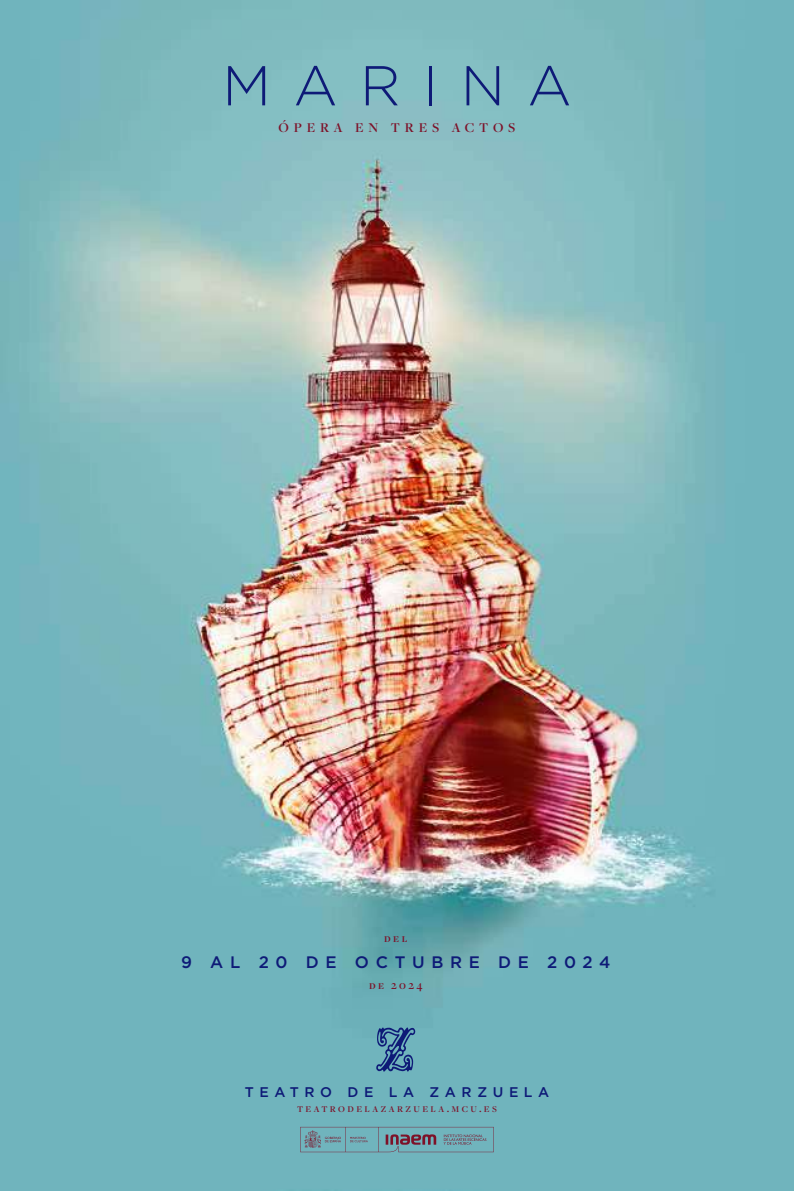
<style>
.page{position:relative;width:794px;height:1191px;background:#fff}
.page>*{position:absolute;margin:0;border:0;box-sizing:border-box;transform-origin:0 0}
.t1{font:300 56px "Gotham";letter-spacing:.4em;color:#0e1a77}
.t2{font:500 16.62px "Gotham";letter-spacing:.4em;color:#0e1a77}
.t3{font:500 14px "Gotham";letter-spacing:.4em;color:#0e1a77}
.t4{font:600 14px "Freight Disp Pro";letter-spacing:.35em;color:#7d1128}
.t5{font:500 12.25px "Freight Disp Pro";letter-spacing:.2em;color:#7d1128}
.t6{font:600 12.25px "Freight Disp Pro";letter-spacing:.2em;color:#7d1128}
</style>
<div class="page">
<img style="left:0;top:0;width:794px;height:1191px">
<svg style="left:376px;top:1027px;width:39px;height:44px;background:#46739f"></svg>
<svg style="left:300px;top:1126px;width:194px;height:26px;background:#719da8"></svg>
<h1 class="t1" style="left:222px;top:50px;width:351px">MARINA</h1>
<p class="t4" style="left:278px;top:118px;width:238px">ÓPERA EN TRES ACTOS</p>
<p class="t6" style="left:384px;top:929px;width:24px">del</p>
<h2 class="t2" style="left:181px;top:951px;width:431px">9 AL 20 DE OCTUBRE DE 2024</h2>
<p class="t6" style="left:369px;top:977px;width:55px">de 2024</p>
<p class="t3" style="left:245px;top:1082px;width:306px">TEATRO DE LA ZARZUELA</p>
<p class="t5" style="left:297px;top:1100px;width:201px">teatrodelazarzuela.mcu.es</p>
</div>
